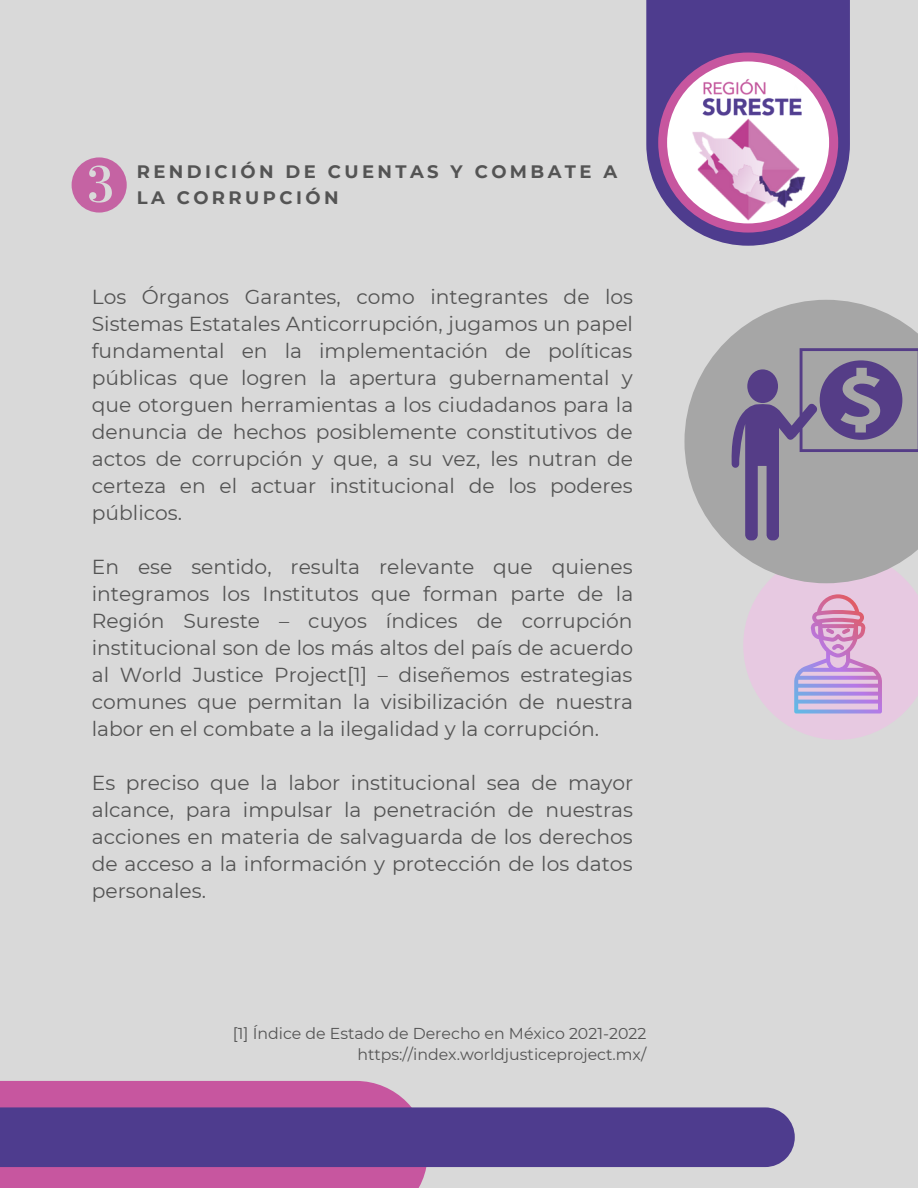
<style>
.page{position:relative;width:918px;height:1188px;background:#d9d9d9}
.page>*{position:absolute;margin:0;border:0;box-sizing:border-box;transform-origin:0 0}
.t1{font:20.25px/27px "Montserrat";color:#545454;text-align:justify}
.t2{font:700 18px/25.8px "Montserrat";letter-spacing:.19em;color:#545454}
.t3{font:15.75px/21.3px "Montserrat";color:#545454;text-align:right}
</style>
<div class="page">
<div style="left:0;top:1081px;width:427px;height:107px;background:#c7569f"></div>
<div style="left:0;top:1107px;width:795px;height:60px;background:#4e3c8e"></div>
<svg style="left:646px;top:0;width:204px;height:246px;fill:#4e3c8e"></svg>
<div style="left:658px;top:53px;width:180px;height:180px;background:#c7569f;border-radius:50%"></div>
<div style="left:667px;top:61px;width:162px;height:162px;background:#fff;border-radius:50%"></div>
<img style="left:695px;top:74px;width:106px;height:35px">
<img style="left:690px;top:109px;width:116px;height:118px">
<svg style="left:684px;top:300px;width:234px;height:256px;fill:#a6a6a6"></svg>
<svg style="left:72px;top:157px;width:55px;height:56px"></svg>
<svg style="left:732px;top:348px;width:186px;height:192px;background:#8d869c"></svg>
<svg style="left:743px;top:551px;width:175px;height:189px"></svg>
<p class="t2" style="left:137px;top:159px;width:482px">RENDICIÓN DE CUENTAS Y COMBATE A<br>LA CORRUPCIÓN</p>
<p class="t1" style="left:92px;top:283px;width:543px">Los Órganos Garantes, como integrantes de los Sistemas Estatales Anticorrupción, jugamos un papel fundamental en la implementación de políticas públicas que logren la apertura gubernamental y que otorguen herramientas a los ciudadanos para la denuncia de hechos posiblemente constitutivos de actos de corrupción y que, a su vez, les nutran de certeza en el actuar institucional de los poderes públicos.</p>
<p class="t1" style="left:92px;top:553px;width:543px">En ese sentido, resulta relevante que quienes integramos los Institutos que forman parte de la Región Sureste – cuyos índices de corrupción institucional son de los más altos del país de acuerdo al World Justice Project[1] – diseñemos estrategias comunes que permitan la visibilización de nuestra labor en el combate a la ilegalidad y la corrupción.</p>
<p class="t1" style="left:92px;top:769px;width:543px">Es preciso que la labor institucional sea de mayor alcance, para impulsar la penetración de nuestras acciones en materia de salvaguarda de los derechos de acceso a la información y protección de los datos personales.</p>
<p class="t3" style="left:233px;top:1023px;width:415px">[1] Índice de Estado de Derecho en México 2021-2022 https://index.worldjusticeproject.mx/</p>
</div>
